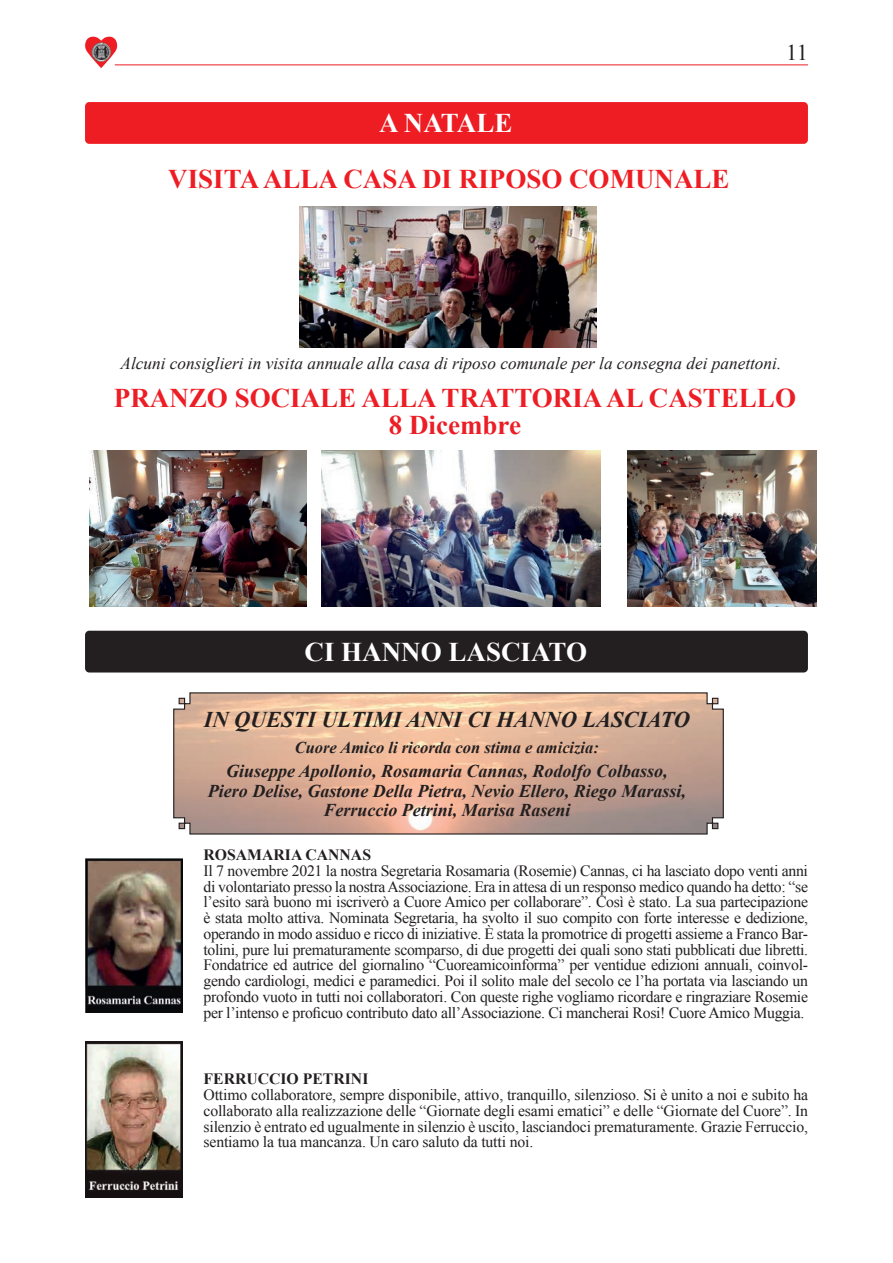
<style>
.page{position:relative;width:893px;height:1263px;background:#fff}
.page>*{position:absolute;margin:0;border:0;box-sizing:border-box;transform-origin:0 0}
.t1{font:700 27px/27px "Times New Roman";color:#ec1d25;text-align:center}
.t2{font:700 27px "Times New Roman";color:#ee1d23}
.t3{font:700 27px "Times New Roman";color:#fff}
.t4{font:italic 700 22.5px "Times New Roman";color:#231f20}
.t5{font:22.5px "Times New Roman";color:#231f20}
.t6{font:italic 700 18px/19.5px "Times New Roman";color:#231f20;text-align:center}
.t7{font:italic 17.25px "Times New Roman";color:#231f20}
.t8{font:italic 700 16.5px "Times New Roman";color:#231f20}
.t9{font:15.75px/15.9px "Times New Roman";letter-spacing:-.015em;color:#231f20;text-align:justify}
.t10{font:700 15.75px "Times New Roman";color:#231f20}
</style>
<div class="page">
<hr style="left:115px;top:64px;width:693px;height:1px;background:#ee1d23">
<svg style="left:85px;top:36px;width:33px;height:32px"></svg>
<img style="left:91px;top:42px;width:20px;height:20px;border-radius:10px">
<img style="left:300px;top:207px;width:297px;height:140px">
<img style="left:628px;top:450px;width:188px;height:157px">
<img style="left:322px;top:450px;width:278px;height:157px">
<img style="left:90px;top:450px;width:217px;height:157px">
<div style="left:85px;top:102px;width:723px;height:42px;background:#ee1d23;border-radius:4px"></div>
<div style="left:85px;top:631px;width:723px;height:41px;background:#231f20;border-radius:4px"></div>
<svg style="left:173px;top:692px;width:551px;height:143px;background:#d2ab94"></svg>
<img style="left:85px;top:858px;width:97px;height:155px">
<img style="left:85px;top:1042px;width:97px;height:155px">
<h1 class="t3" style="left:379px;top:104px;width:135px">A NATALE</h1>
<h1 class="t2" style="left:168px;top:160px;width:563px">VISITA ALLA CASA DI RIPOSO COMUNALE</h1>
<h2 class="t5" style="left:786px;top:38px;width:23px">11</h2>
<p class="t7" style="left:121px;top:351px;width:662px">Alcuni consiglieri in visita annuale alla casa di riposo comunale per la consegna dei panettoni.</p>
<h1 class="t1" style="left:114px;top:383px;width:683px">PRANZO SOCIALE ALLA TRATTORIA AL CASTELLO<br>8 Dicembre</h1>
<h1 class="t3" style="left:305px;top:633px;width:284px">CI HANNO LASCIATO</h1>
<h2 class="t4" style="left:204px;top:703px;width:487px">IN QUESTI ULTIMI ANNI CI HANNO LASCIATO</h2>
<p class="t8" style="left:295px;top:736px;width:306px">Cuore Amico li ricorda con stima e amicizia:</p>
<p class="t6" style="left:208px;top:761px;width:479px">Giuseppe Apollonio, Rosamaria Cannas, Rodolfo Colbasso,<br>Piero Delise, Gastone Della Pietra, Nevio Ellero, Riego Marassi,<br>Ferruccio Petrini, Marisa Raseni</p>
<p class="t10" style="left:204px;top:844px;width:169px">ROSAMARIA CANNAS</p>
<p class="t9" style="left:204px;top:862px;width:606px">Il 7 novembre 2021 la nostra Segretaria Rosamaria (Rosemie) Cannas, ci ha lasciato dopo venti anni di volontariato presso la nostra Associazione. Era in attesa di un responso medico quando ha detto: “se l’esito sarà buono mi iscriverò a Cuore Amico per collaborare”. Così è stato. La sua partecipazione è stata molto attiva. Nominata Segretaria, ha svolto il suo compito con forte interesse e dedizione, operando in modo assiduo e ricco di iniziative. È stata la promotrice di progetti assieme a Franco Bar&shy;tolini, pure lui prematuramente scomparso, di due progetti dei quali sono stati pubblicati due libretti.<br>Fondatrice ed autrice del giornalino “Cuoreamicoinforma” per ventidue edizioni annuali, coinvol&shy;gendo cardiologi, medici e paramedici. Poi il solito male del secolo ce l’ha portata via lasciando un profondo vuoto in tutti noi collaboratori. Con queste righe vogliamo ricordare e ringraziare Rosemie per l’intenso e proficuo contributo dato all’Associazione. Ci mancherai Rosi! Cuore Amico Muggia.</p>
<p class="t10" style="left:204px;top:1068px;width:166px">FERRUCCIO PETRINI</p>
<p class="t9" style="left:204px;top:1087px;width:606px">Ottimo collaboratore, sempre disponibile, attivo, tranquillo, silenzioso. Si è unito a noi e subito ha collaborato alla realizzazione delle “Giornate degli esami ematici” e delle “Giornate del Cuore”. In silenzio è entrato ed ugualmente in silenzio è uscito, lasciandoci prematuramente. Grazie Ferruccio, sentiamo la tua mancanza. Un caro saluto da tutti noi.</p>
</div>
